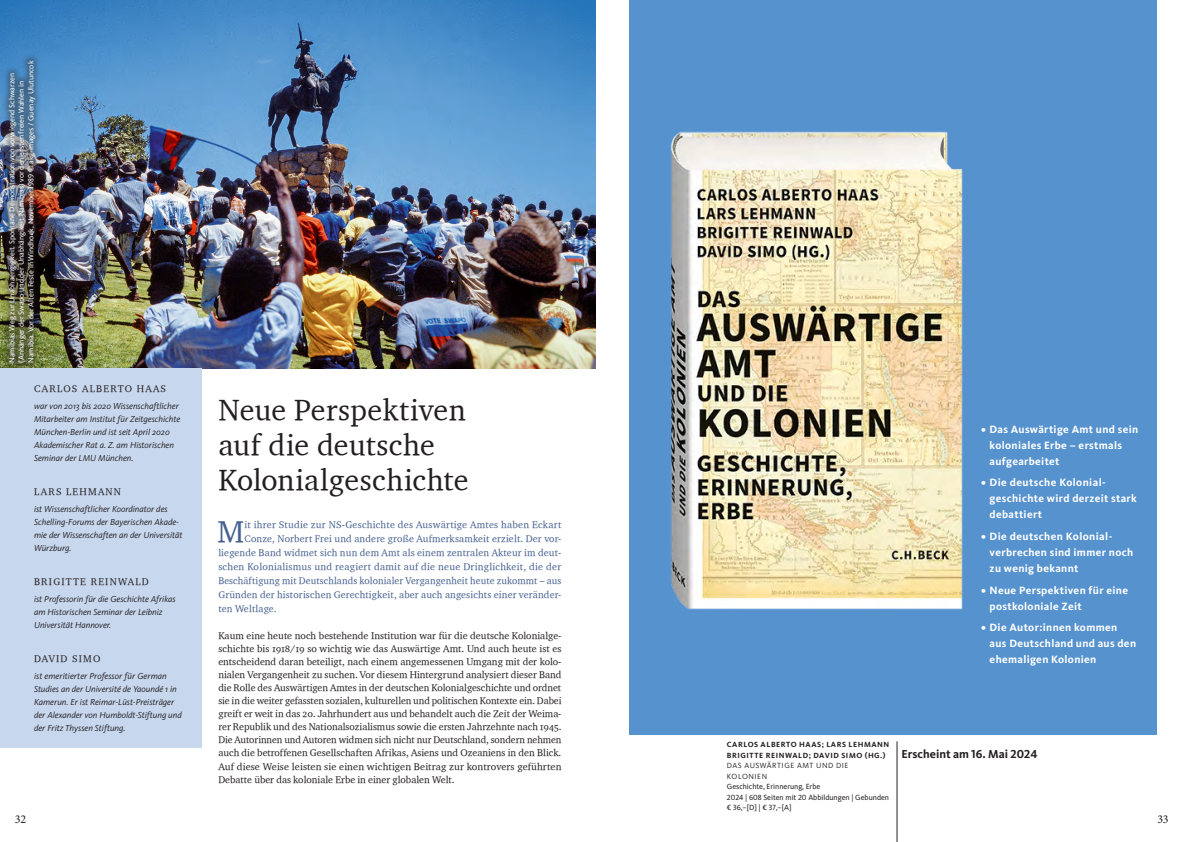
<style>
.page{position:relative;width:1191px;height:842px;background:#fff}
.page>*{position:absolute;margin:0;border:0;box-sizing:border-box;transform-origin:0 0}
.t1{font:30.9px "Charter OSITCTT";color:#456090}
.t2{font:30px/35px "Charter OSITCTT";letter-spacing:.01em;color:#231f20}
.t3{font:700 12px "Kievit Pro";color:#231f20}
.t4{font:12px "Minion Pro";color:#231f20}
.t5{font:700 11px/16px "Kievit Pro";letter-spacing:.03em;color:#fff}
.t6{font:10px/13px "Charter OSITCTT";letter-spacing:.07em;color:#231f20;text-align:justify}
.t7{font:10px "Charter OSITCTT";letter-spacing:.015em;color:#456090}
.t8{font:10px "Charter OSITCTT";letter-spacing:.12em;color:#231f20}
.t9{font:italic 9px/13px "Kievit Pro";color:#231f20}
.t10{font:7.8px/9.5px "Kievit Pro";color:#fff}
.t11{font:7.8px/10.5px "Kievit Pro";color:#231f20}
.t12{font:700 7.8px/10.5px "Kievit Pro";letter-spacing:.07em;color:#231f20}
.t13{font:7.8px/10.5px "Kievit Pro";letter-spacing:.07em;color:#231f20}
</style>
<div class="page">
<div style="left:629px;top:0;width:528px;height:734px;background:#5592ce"></div>
<img style="left:0;top:0;width:595px;height:369px">
<div style="left:1px;top:53px;width:42px;height:317px;background:#231f20;opacity:.4"></div>
<div style="left:0;top:369px;width:201px;height:379px;background:#c7d7ee"></div>
<img style="left:670px;top:131px;width:293px;height:479px">
<hr style="left:896px;top:741px;width:1px;height:101px;background:#231f20">
<p class="t10" style="left:7px;top:363px;width:304px;rotate:-90deg">Namibias Weg zur Unabhaengigkeit. Spontane Demonstration von vorwiegend Schwarzen (Anhänger der Swapo und der Unabhängikeit Namibias) vor den ersten freien Wahlen in<br>Namibia. Vor der Alten Feste in Windhoek, November 1989 © akg-images / Guenay Ulutuncok</p>
<p class="t8" style="left:34px;top:383px;width:134px">CARLOS ALBERTO HAAS</p>
<p class="t9" style="left:34px;top:399px;width:148px">war von 2013 bis 2020 Wissenschaftlicher Mitarbeiter am Institut für Zeitgeschichte München-Berlin und ist seit April 2020<br>Akademischer Rat a. Z. am Historischen Seminar der LMU München.</p>
<p class="t8" style="left:34px;top:486px;width:89px">LARS LEHMANN</p>
<p class="t9" style="left:34px;top:502px;width:150px">ist Wissenschaftlicher Koordinator des Schelling-Forums der Bayerischen Akade&shy;mie der Wissenschaften an der Universität Würzburg.</p>
<p class="t8" style="left:34px;top:576px;width:116px">BRIGITTE REINWALD</p>
<p class="t9" style="left:34px;top:592px;width:143px">ist Professorin für die Geschichte Afrikas am Historischen Seminar der Leibniz<br>Universität Hannover.</p>
<p class="t8" style="left:34px;top:653px;width:68px">DAVID SIMO</p>
<p class="t9" style="left:34px;top:669px;width:149px">ist emeritierter Professor für German Studies an der Université de Yaoundé 1 in Kamerun. Er ist Reimar-Lüst-Preisträger der Alexander von Humboldt-Stiftung und der Fritz Thyssen Stiftung.</p>
<h2 class="t2" style="left:218px;top:392px;width:251px">Neue Perspektiven auf die deutsche<br>Kolonialgeschichte</h2>
<h1 class="t1" style="left:217px;top:513px;width:28px">M</h1>
<p class="t7" style="left:244px;top:519px;width:318px">it ihrer Studie zur NS-Geschichte des Auswärtige Amtes haben Eckart</p>
<p class="t7" style="left:244px;top:533px;width:318px">Conze, Norbert Frei und andere große Aufmerksamkeit erzielt. Der vor-</p>
<p class="t7" style="left:218px;top:547px;width:344px">liegende Band widmet sich nun dem Amt als einem zentralen Akteur im deut-</p>
<p class="t7" style="left:218px;top:561px;width:344px">schen Kolonialismus und reagiert damit auf die neue Dringlichkeit, die der</p>
<p class="t7" style="left:218px;top:575px;width:344px">Beschäftigung mit Deutschlands kolonialer Vergangenheit heute zukommt – aus</p>
<p class="t7" style="left:218px;top:589px;width:344px">Gründen der historischen Gerechtigkeit, aber auch angesichts einer veränder-</p>
<p class="t7" style="left:218px;top:603px;width:60px">ten Weltlage.</p>
<p class="t6" style="left:218px;top:629px;width:345px">Kaum eine heute noch bestehende Institution war für die deutsche Kolonialge&shy;schichte bis 1918/19 so wichtig wie das Auswärtige Amt. Und auch heute ist es entscheidend daran beteiligt, nach einem angemessenen Umgang mit der kolo&shy;nialen Vergangenheit zu suchen. Vor diesem Hintergrund analysiert dieser Band die Rolle des Auswärtigen Amtes in der deutschen Kolonialgeschichte und ordnet sie in die weiter gefassten sozialen, kulturellen und politischen Kontexte ein. Dabei greift er weit in das 20. Jahrhundert aus und behandelt auch die Zeit der Weima&shy;rer Republik und des Nationalsozialismus sowie die ersten Jahrzehnte nach 1945.<br>Die Autorinnen und Autoren widmen sich nicht nur Deutschland, sondern nehmen auch die betroffenen Gesellschaften Afrikas, Asiens und Ozeaniens in den Blick.<br>Auf diese Weise leisten sie einen wichtigen Beitrag zur kontrovers geführten Debatte über das koloniale Erbe in einer globalen Welt.</p>
<p class="t5" style="left:989px;top:421px;width:150px;text-indent:-9px">• Das Auswärtige Amt und sein koloniales Erbe – erstmals aufgearbeitet</p>
<p class="t5" style="left:989px;top:475px;width:149px;text-indent:-9px">• Die deutsche Kolonial&shy;geschichte wird derzeit stark debattiert</p>
<p class="t5" style="left:989px;top:528px;width:145px;text-indent:-9px">• Die deutschen Kolonial&shy;verbrechen sind immer noch zu wenig bekannt</p>
<p class="t5" style="left:989px;top:582px;width:140px;text-indent:-9px">• Neue Perspektiven für eine postkoloniale Zeit</p>
<p class="t5" style="left:989px;top:620px;width:148px;text-indent:-9px">• Die Autor:innen kommen aus Deutschland und aus den ehemaligen Kolonien</p>
<p class="t12" style="left:727px;top:739px;width:164px">CARLOS ALBERTO HAAS; LARS LEHMANN<br>BRIGITTE REINWALD; DAVID SIMO (HG.)</p>
<p class="t13" style="left:727px;top:760px;width:123px">DAS AUSWÄRTIGE AMT UND DIE<br>KOLONIEN</p>
<p class="t11" style="left:727px;top:781px;width:164px">Geschichte, Erinnerung, Erbe<br>2024 | 608 Seiten mit 20 Abbildungen | Gebunden € 36,–[D] | € 37,–[A]</p>
<p class="t3" style="left:901px;top:746px;width:137px">Erscheint am 16. Mai 2024</p>
<p class="t4" style="left:15px;top:812px;width:13px">32</p>
<p class="t4" style="left:1157px;top:812px;width:13px">33</p>
</div>
